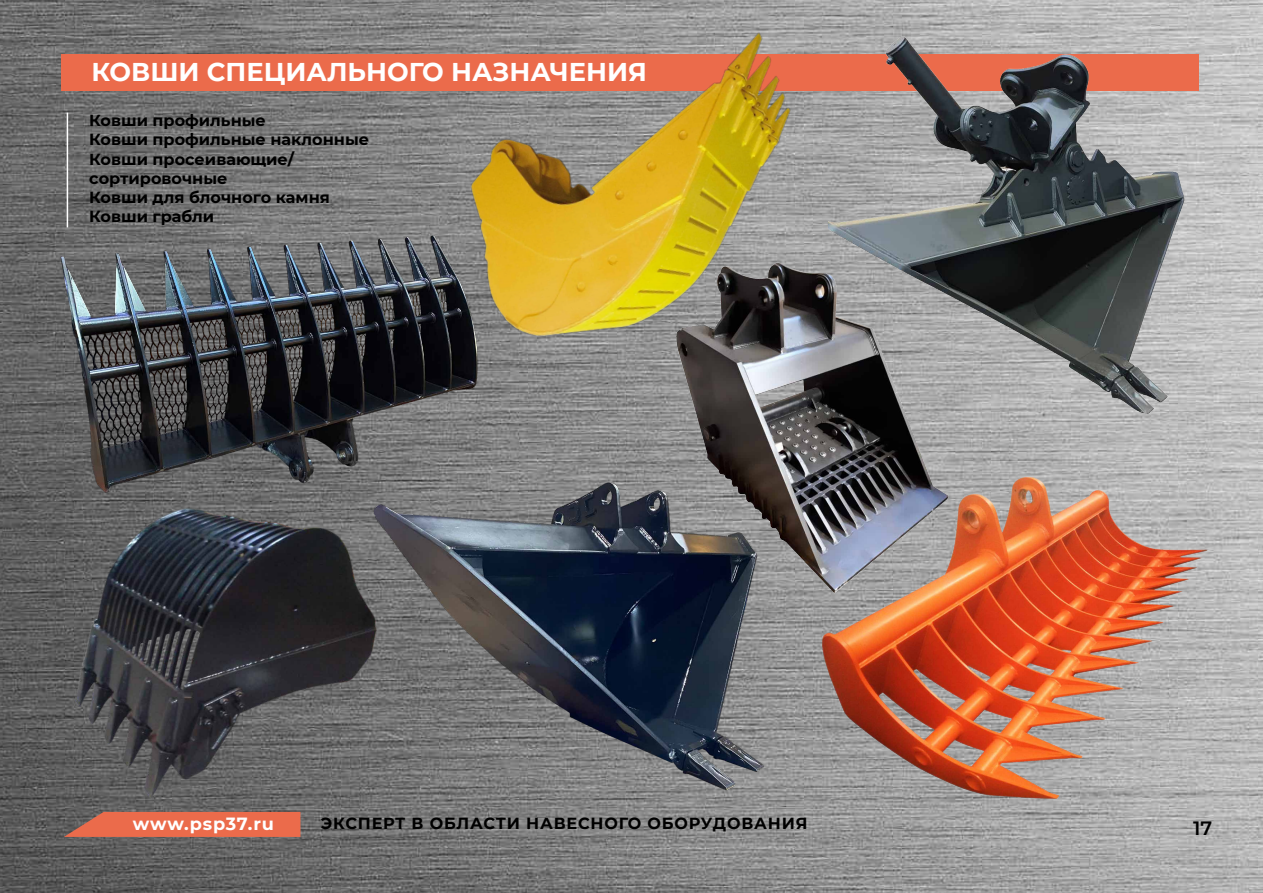
<style>
.page{position:relative;width:1263px;height:893px;background:#fff}
.page>*{position:absolute;margin:0;border:0;box-sizing:border-box;transform-origin:0 0}
.t1{font:700 25.65px "Montserrat";color:#fff}
.t2{font:600 19.2px "Montserrat";color:#000}
.t3{font:700 17.7px "Montserrat";letter-spacing:.04em;color:#fff}
.t4{font:700 16.05px/19.2px "Montserrat";color:#000}
.t5{font:700 16.05px "Montserrat";letter-spacing:.05em;color:#000}
</style>
<div class="page">
<img style="left:0;top:0;width:1263px;height:893px">
<svg style="left:64px;top:812px;width:236px;height:25px"></svg>
<img style="left:45px;top:131px;width:450px;height:357px">
<img style="left:19px;top:488px;width:348px;height:313px">
<img style="left:367px;top:414px;width:416px;height:428px">
<img style="left:808px;top:476px;width:423px;height:325px">
<div style="left:61px;top:54px;width:1137px;height:36px;background:#eb6b4b"></div>
<hr style="left:67px;top:113px;width:1px;height:114px;background:#fff">
<img style="left:641px;top:376px;width:309px;height:259px">
<img style="left:829px;top:13px;width:412px;height:419px">
<img style="left:424px;top:16px;width:418px;height:360px">
<h1 class="t1" style="left:91px;top:54px;width:557px">КОВШИ СПЕЦИАЛЬНОГО НАЗНАЧЕНИЯ</h1>
<p class="t4" style="left:89px;top:110px;width:281px">Ковши профильные<br>Ковши профильные наклонные<br>Ковши просеивающие/ сортировочные<br>Ковши для блочного камня<br>Ковши грабли</p>
<p class="t5" style="left:321px;top:811px;width:488px">ЭКСПЕРТ В ОБЛАСТИ НАВЕСНОГО ОБОРУДОВАНИЯ</p>
<p class="t3" style="left:133px;top:811px;width:143px">www.psp37.ru</p>
<p class="t2" style="left:1193px;top:815px;width:21px">17</p>
</div>
